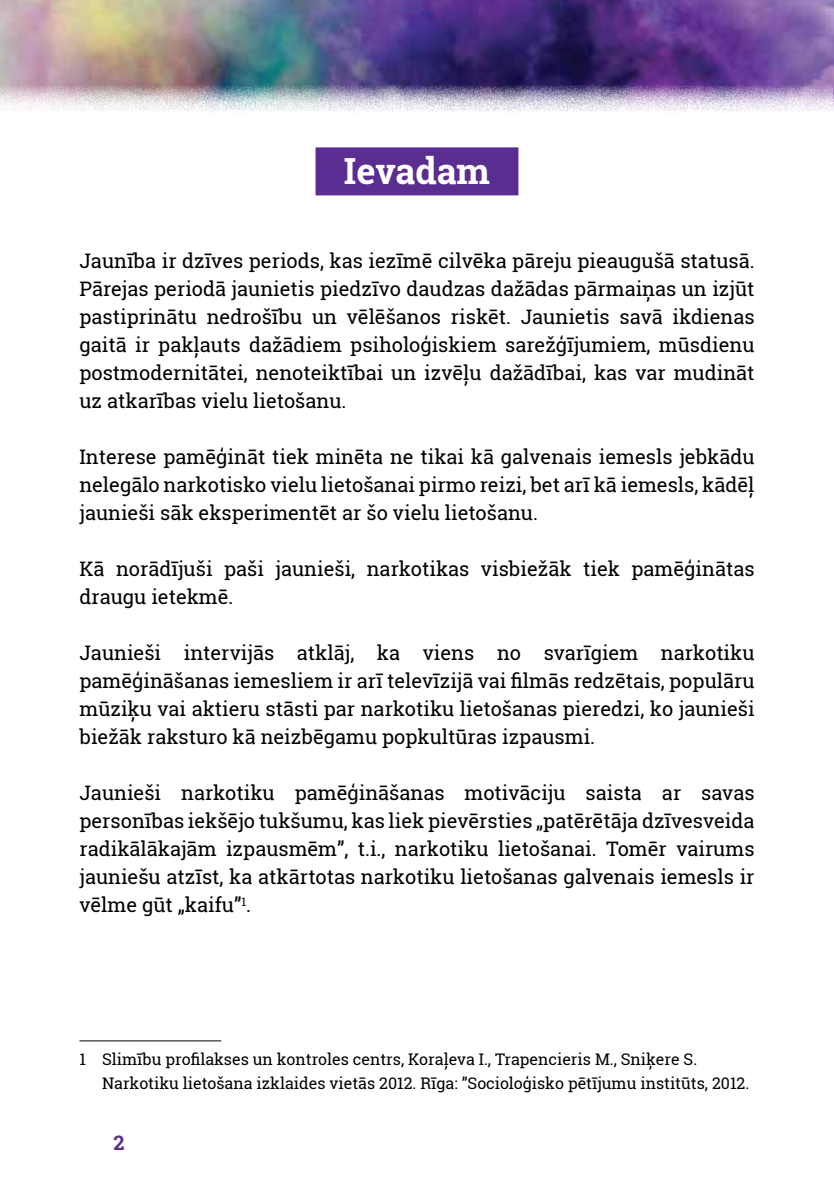
<style>
.page{position:relative;width:834px;height:1191px;background:#fff}
.page>*{position:absolute;margin:0;border:0;box-sizing:border-box;transform-origin:0 0}
.t1{font:700 36px "Roboto Slab";color:#fff}
.t2{font:20px/28px "Roboto Slab";color:#000;text-align:justify}
.t3{font:700 20px "Roboto Slab";color:#5a2e91}
.t4{font:16px/24px "Roboto Slab";color:#000}
</style>
<div class="page">
<img style="left:0;top:0;width:834px;height:112px">
<div style="left:315px;top:147px;width:203px;height:48px;background:#5a2e91"></div>
<hr style="left:79px;top:1040px;width:142px;height:1px;background:#000">
<h1 class="t1" style="left:344px;top:146px;width:148px">Ievadam</h1>
<p class="t2" style="left:79px;top:247px;width:676px">Jaunība ir dzīves periods, kas iezīmē cilvēka pāreju pieaugušā statusā.<br>Pārejas periodā jaunietis piedzīvo daudzas dažādas pārmaiņas un izjūt pastiprinātu nedrošību un vēlēšanos riskēt. Jaunietis savā ikdienas gaitā ir pakļauts dažādiem psiholoģiskiem sarežģījumiem, mūsdienu postmodernitātei, nenoteiktībai un izvēļu dažādībai, kas var mudināt uz atkarības vielu lietošanu.</p>
<p class="t2" style="left:79px;top:443px;width:676px">Interese pamēģināt tiek minēta ne tikai kā galvenais iemesls jebkādu nelegālo narkotisko vielu lietošanai pirmo reizi, bet arī kā iemesls, kādēļ jaunieši sāk eksperimentēt ar šo vielu lietošanu.</p>
<p class="t2" style="left:79px;top:555px;width:676px">Kā norādījuši paši jaunieši, narkotikas visbiežāk tiek pamēģinātas draugu ietekmē.</p>
<p class="t2" style="left:79px;top:639px;width:676px">Jaunieši intervijās atklāj, ka viens no svarīgiem narkotiku pamēģināšanas iemesliem ir arī televīzijā vai filmās redzētais, populāru mūziķu vai aktieru stāsti par narkotiku lietošanas pieredzi, ko jaunieši biežāk raksturo kā neizbēgamu popkultūras izpausmi.</p>
<p class="t2" style="left:79px;top:779px;width:676px">Jaunieši narkotiku pamēģināšanas motivāciju saista ar savas personības iekšējo tukšumu, kas liek pievērsties „patērētāja dzīvesveida radikālākajām izpausmēm”, t.i., narkotiku lietošanai. Tomēr vairums jauniešu atzīst, ka atkārtotas narkotiku lietošanas galvenais iemesls ir vēlme gūt „kaifu”<sup>1</sup>.</p>
<p class="t4" style="left:102px;top:1047px;width:648px;text-indent:-23px">1 Slimību profilakses un kontroles centrs, Koraļeva I., Trapencieris M., Sniķere S.<br>Narkotiku lietošana izklaides vietās 2012. Rīga: ”Socioloģisko pētījumu institūts, 2012.</p>
<p class="t3" style="left:114px;top:1128px;width:13px">2</p>
</div>
